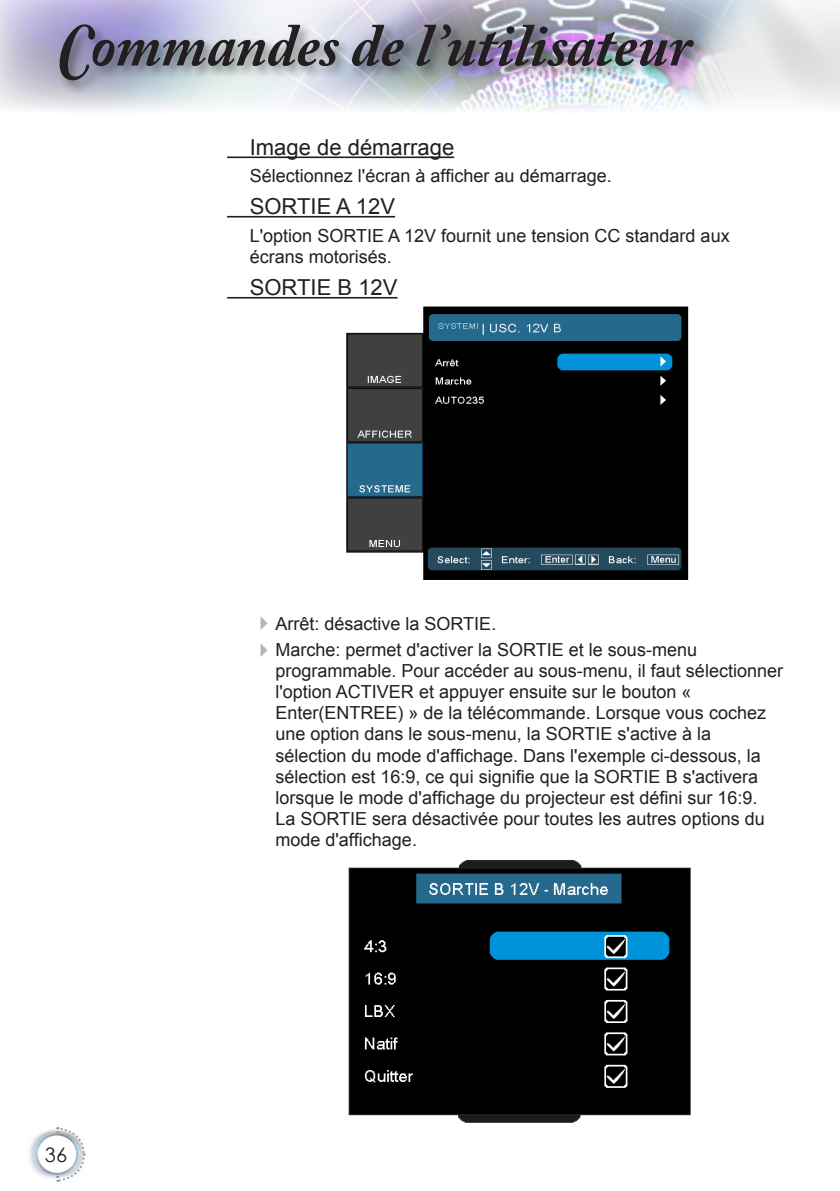
<style>
.page{position:relative;width:840px;height:1191px;background:#fff}
.page>*{position:absolute;margin:0;border:0;box-sizing:border-box;transform-origin:0 0}
.t1{font:italic 700 60px "Adobe Caslon Pro";color:#231f20}
.t2{font:22px "Arial";color:#231f20}
.t3{font:20px "Century Gothic";color:#231f20}
.t4{font:18px/21px "Arial";color:#231f20}
.s1{color:#b4b5b8}
</style>
<div class="page">
<img style="left:0;top:0;width:840px;height:111px">
<img style="left:29px;top:1133px;width:12px;height:42px">
<svg style="left:41px;top:1127px;width:45px;height:55px"></svg>
<div style="left:56px;top:21px;width:653px;height:75px;background:#231f20;opacity:.5"></div>
<hr style="left:227px;top:156px;width:227px;height:2px;background:#231f20">
<hr style="left:227px;top:216px;width:168px;height:1px;background:#231f20">
<hr style="left:227px;top:297px;width:170px;height:1px;background:#231f20">
<img style="left:346px;top:306px;width:343px;height:274px">
<img style="left:348px;top:860px;width:343px;height:263px">
<h1 class="t1" style="left:57px;top:10px;width:636px">Commandes de l’utilisateur</h1>
<p class="t2" style="left:250px;top:133px;width:206px">Image de démarrage</p>
<p class="t4" style="left:250px;top:166px;width:363px">Sélectionnez l'écran à afficher au démarrage.</p>
<p class="t2" style="left:250px;top:192px;width:147px">SORTIE A 12V</p>
<p class="t4" style="left:250px;top:225px;width:481px;line-height:21.6px">L'option SORTIE A 12V fournit une tension CC standard aux écrans motorisés.</p>
<p class="t2" style="left:250px;top:273px;width:149px">SORTIE B 12V</p>
<p class="t3" style="left:45px;top:1140px;width:12px">36</p>
<p class="t4" style="left:252px;top:613px;width:245px"><span class="s1">✔</span>Arrêt: désactive la SORTIE.</p>
<p class="t4" style="left:275px;top:640px;width:509px;text-indent:-23px"><span class="s1">✔</span>Marche: permet d'activer la SORTIE et le sous-menu programmable. Pour accéder au sous-menu, il faut sélectionner l'option ACTIVER et appuyer ensuite sur le bouton « Enter(ENTREE) » de la télécommande. Lorsque vous cochez une option dans le sous-menu, la SORTIE s'active à la sélection du mode d'affichage. Dans l'exemple ci-dessous, la sélection est 16:9, ce qui signifie que la SORTIE B s'activera lorsque le mode d'affichage du projecteur est défini sur 16:9.<br>La SORTIE sera désactivée pour toutes les autres options du mode d'affichage.</p>
</div>
